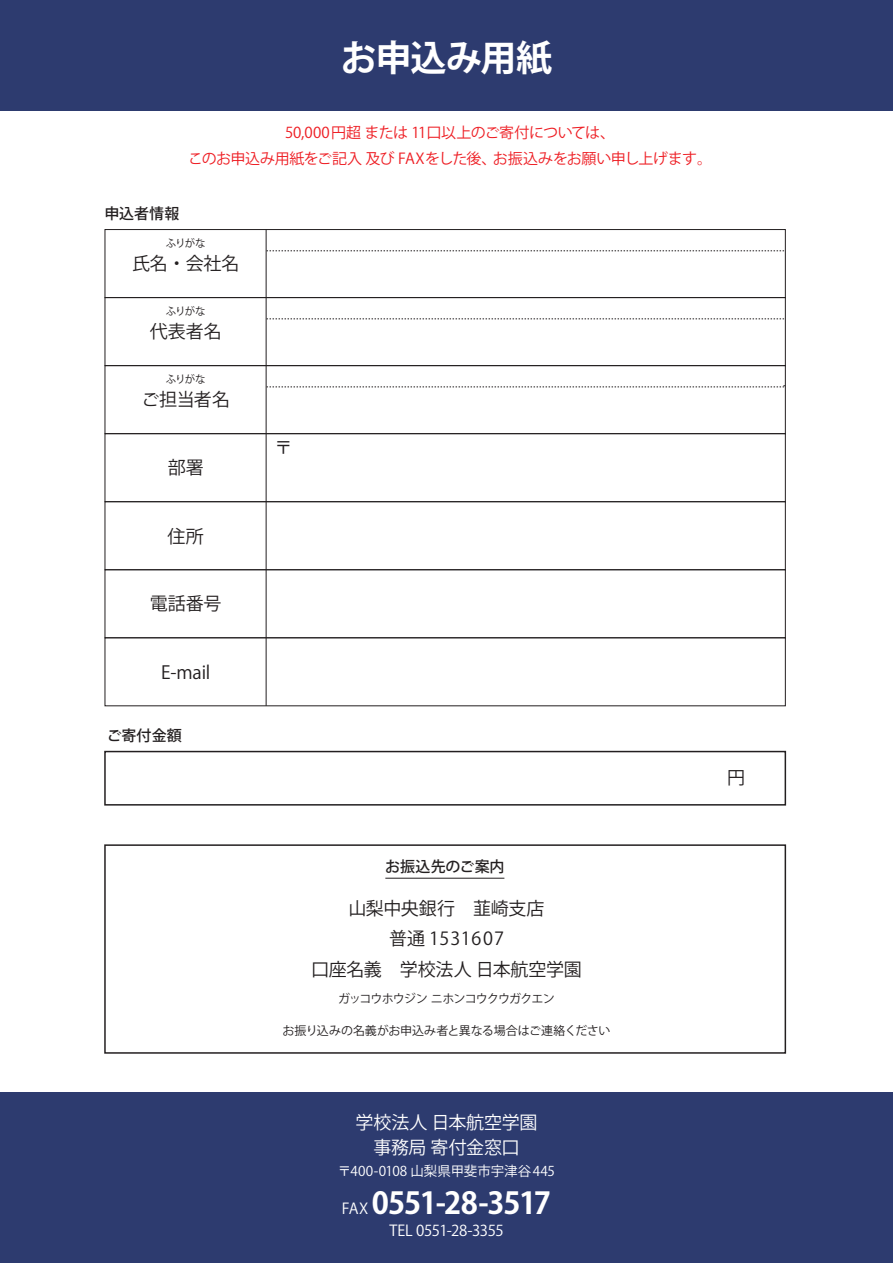
<style>
.page{position:relative;width:893px;height:1263px;background:#fff}
.page>*{position:absolute;margin:0;border:0;box-sizing:border-box;transform-origin:0 0}
.t1{font:700 36px "Koz Go Pro";letter-spacing:-.03em;color:#fff}
.t2{font:700 30px "Koz Go Pro";letter-spacing:-.04em;color:#fff}
.t3{font:18px/30.6px "Koz Go Pro";letter-spacing:-.01em;color:#231f20;text-align:center}
.t4{font:18px/25px "Koz Go Pro";letter-spacing:-.015em;color:#fff;text-align:center}
.t5{font:15px/26.2px "Koz Go Pro";letter-spacing:-.03em;color:#ee1d23;text-align:center}
.t6{font:500 15px "Koz Go Pro";letter-spacing:.005em;color:#231f20}
.t7{font:15px "Koz Go Pro";letter-spacing:-.03em;color:#fff}
.t8{font:13.5px "Koz Go Pro";color:#fff}
.t9{font:12px "Koz Go Pro";letter-spacing:-.015em;color:#231f20}
.t10{font:12px "Koz Go Pro";letter-spacing:-.07em;color:#231f20}
.t11{font:10.5px "Koz Go Pro";letter-spacing:-.08em;color:#231f20}
.s1{font-weight:400;font-size:15px}
</style>
<div class="page">
<div style="left:0;top:0;width:893px;height:111px;background:#2d3b6f"></div>
<hr style="left:266px;top:230px;width:1px;height:476px;background:#231f20">
<svg style="left:267px;top:385px;width:517px;height:3px"></svg>
<div style="left:104px;top:751px;width:682px;height:54px;border:2px solid #231f20"></div>
<div style="left:105px;top:229px;width:681px;height:69px;border:1px solid #231f20"></div>
<div style="left:105px;top:297px;width:681px;height:69px;border:1px solid #231f20"></div>
<div style="left:105px;top:365px;width:681px;height:69px;border:1px solid #231f20"></div>
<div style="left:105px;top:433px;width:681px;height:69px;border:1px solid #231f20"></div>
<div style="left:105px;top:501px;width:681px;height:69px;border:1px solid #231f20"></div>
<div style="left:105px;top:569px;width:681px;height:69px;border:1px solid #231f20"></div>
<div style="left:105px;top:637px;width:681px;height:69px;border:1px solid #231f20"></div>
<svg style="left:267px;top:251px;width:518px;height:1px"></svg>
<svg style="left:267px;top:319px;width:518px;height:1px"></svg>
<div style="left:0;top:1093px;width:893px;height:170px;background:#2d3b6f"></div>
<hr style="left:385px;top:878px;width:119px;height:1px;background:#231f20">
<div style="left:104px;top:844px;width:682px;height:210px;border:2px solid #231f20"></div>
<h1 class="t1" style="left:341px;top:35px;width:213px">お申込み用紙</h1>
<p class="t5" style="left:188px;top:119px;width:526px">50,000円超 または 11口以上のご寄付については、<br>このお申込み用紙をご記入 及び FAXをした後、お振込みをお願い申し上げます。</p>
<p class="t6" style="left:105px;top:204px;width:76px">申込者情報</p>
<p class="t11" style="left:166px;top:236px;width:41px">ふりがな</p>
<p class="t3" style="left:132px;top:249px;width:109px">氏名・会社名</p>
<p class="t11" style="left:166px;top:304px;width:41px">ふりがな</p>
<p class="t3" style="left:150px;top:317px;width:73px">代表者名</p>
<p class="t11" style="left:166px;top:372px;width:41px">ふりがな</p>
<p class="t3" style="left:142px;top:385px;width:90px">ご担当者名</p>
<p class="t3" style="left:168px;top:453px;width:38px">部署</p>
<p class="t3" style="left:168px;top:521px;width:38px">住所</p>
<p class="t3" style="left:150px;top:589px;width:73px">電話番号</p>
<p class="t3" style="left:161px;top:657px;width:51px">E-mail</p>
<p class="t6" style="left:107px;top:725px;width:77px">ご寄付金額</p>
<p class="t3" style="left:275px;top:432px;width:19px">〒</p>
<p class="t3" style="left:727px;top:763px;width:19px">円</p>
<p class="t6" style="left:385px;top:857px;width:121px">お振込先のご案内</p>
<p class="t3" style="left:311px;top:893px;width:272px">山梨中央銀行　韮崎支店<br>普通 1531607<br>口座名義　学校法人 日本航空学園</p>
<p class="t10" style="left:338px;top:991px;width:218px">ガッコウホウジン ニホンコウクウガクエン</p>
<p class="t9" style="left:282px;top:1023px;width:330px">お振り込みの名義がお申込み者と異なる場合はご連絡ください</p>
<p class="t4" style="left:355px;top:1110px;width:183px">学校法人 日本航空学園事務局 寄付金窓口</p>
<p class="t8" style="left:338px;top:1162px;width:219px">〒400-0108 山梨県甲斐市宇津谷445</p>
<h2 class="t2" style="left:342px;top:1184px;width:211px"><span class="s1">FAX</span> 0551-28-3517</h2>
<p class="t7" style="left:389px;top:1221px;width:116px">TEL 0551-28-3355</p>
</div>
